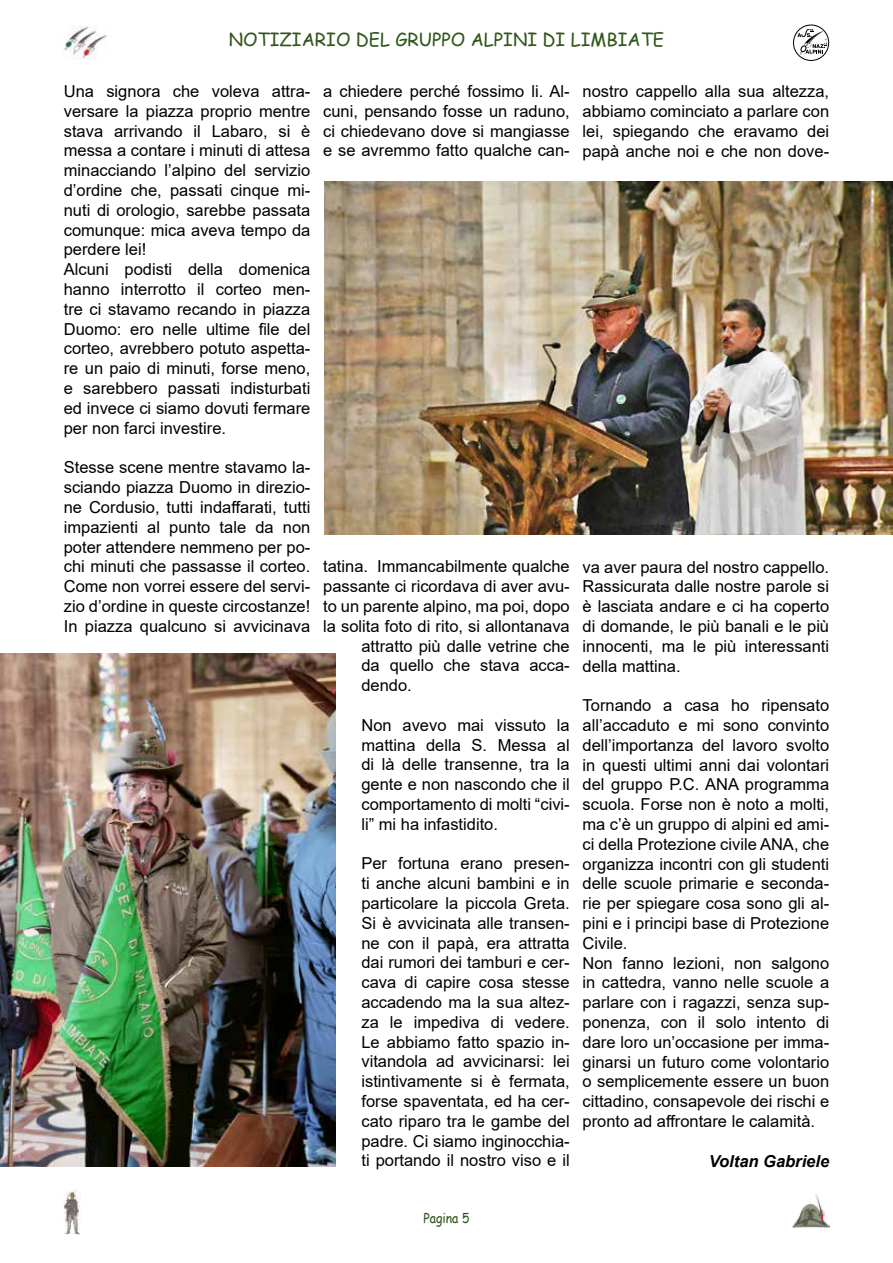
<style>
.page{position:relative;width:893px;height:1263px;background:#fff}
.page>*{position:absolute;margin:0;border:0;box-sizing:border-box;transform-origin:0 0}
.t1{font:18px "Comic Sans MS";color:#31571b}
.t2{font:16.5px/19.8px "Arial";color:#000;text-align:justify}
.t3{font:italic 700 16.5px "Arial";color:#000}
.t4{font:13.5px "Comic Sans MS";color:#31571b;scale:.9 1}
</style>
<div class="page">
<img style="left:64px;top:1190px;width:17px;height:44px">
<img style="left:792px;top:1193px;width:37px;height:35px">
<img style="left:64px;top:26px;width:43px;height:34px">
<div style="left:793px;top:25px;width:36px;height:36px;border:1px solid #000;border-radius:50%"></div>
<svg style="left:797px;top:29px;width:30px;height:26px"></svg>
<img style="left:324px;top:181px;width:569px;height:353px">
<img style="left:0;top:653px;width:336px;height:513px">
<p class="t1" style="left:229px;top:26px;width:437px">NOTIZIARIO DEL GRUPPO ALPINI DI LIMBIATE</p>
<p class="t2" style="left:64px;top:81px;width:248px;text-align:left">Una signora che voleva attra&shy;versare la piazza proprio mentre stava arrivando il Labaro, si è messa a contare i minuti di attesa minacciando l’alpino del servizio d’ordine che, passati cinque mi&shy;nuti di orologio, sarebbe passata comunque: mica aveva tempo da perdere lei!<br>Alcuni podisti della domenica hanno interrotto il corteo men&shy;tre ci stavamo recando in piazza<br>Duomo: ero nelle ultime file del corteo, avrebbero potuto aspetta&shy;re un paio di minuti, forse meno, e sarebbero passati indisturbati ed invece ci siamo dovuti fermare per non farci investire.</p>
<p class="t2" style="left:64px;top:457px;width:248px">Stesse scene mentre stavamo la&shy;sciando piazza Duomo in direzio&shy;ne Cordusio, tutti indaffarati, tutti impazienti al punto tale da non poter attendere nemmeno per po&shy;chi minuti che passasse il corteo.<br>Come non vorrei essere del servi&shy;zio d’ordine in queste circostanze!<br>In piazza qualcuno si avvicinava</p>
<p class="t2" style="left:323px;top:81px;width:248px">a chiedere perché fossimo li. Al&shy;cuni, pensando fosse un raduno, ci chiedevano dove si mangiasse e se avremmo fatto qualche can-</p>
<p class="t2" style="left:583px;top:81px;width:248px">nostro cappello alla sua altezza, abbiamo cominciato a parlare con lei, spiegando che eravamo dei papà anche noi e che non dove-</p>
<p class="t2" style="left:323px;top:556px;width:248px">tatina. Immancabilmente qualche</p>
<p class="t2" style="left:323px;top:576px;width:248px">passante ci ricordava di aver avu-</p>
<p class="t2" style="left:323px;top:596px;width:248px">to un parente alpino, ma poi, dopo</p>
<p class="t2" style="left:323px;top:616px;width:248px">la solita foto di rito, si allontanava</p>
<p class="t2" style="left:361px;top:636px;width:210px">attratto più dalle vetrine che</p>
<p class="t2" style="left:361px;top:655px;width:210px">da quello che stava acca-</p>
<p class="t2" style="left:361px;top:675px;width:52px">dendo.</p>
<p class="t2" style="left:361px;top:715px;width:210px">Non avevo mai vissuto la mattina della S. Messa al di là delle transenne, tra la gente e non nascondo che il comportamento di molti “civi&shy;li” mi ha infastidito.</p>
<p class="t2" style="left:361px;top:853px;width:210px">Per fortuna erano presen&shy;ti anche alcuni bambini e in particolare la piccola Greta.<br>Si è avvicinata alle transen&shy;ne con il papà, era attratta dai rumori dei tamburi e cer&shy;cava di capire cosa stesse accadendo ma la sua altez&shy;za le impediva di vedere.<br>Le abbiamo fatto spazio in&shy;vitandola ad avvicinarsi: lei istintivamente si è fermata, forse spaventata, ed ha cer&shy;cato riparo tra le gambe del padre. Ci siamo inginocchia&shy;ti portando il nostro viso e il</p>
<p class="t2" style="left:583px;top:557px;width:248px">va aver paura del nostro cappello.<br>Rassicurata dalle nostre parole si è lasciata andare e ci ha coperto di domande, le più banali e le più innocenti, ma le più interessanti della mattina.</p>
<p class="t2" style="left:583px;top:695px;width:248px;text-align:left">Tornando a casa ho ripensato all’accaduto e mi sono convinto dell’importanza del lavoro svolto in questi ultimi anni dai volontari del gruppo P.C. ANA programma scuola. Forse non è noto a molti, ma c’è un gruppo di alpini ed ami&shy;ci della Protezione civile ANA, che organizza incontri con gli studenti delle scuole primarie e seconda&shy;rie per spiegare cosa sono gli al&shy;pini e i principi base di Protezione<br>Civile.<br>Non fanno lezioni, non salgono in cattedra, vanno nelle scuole a parlare con i ragazzi, senza sup&shy;ponenza, con il solo intento di dare loro un’occasione per imma&shy;ginarsi un futuro come volontario o semplicemente essere un buon cittadino, consapevole dei rischi e pronto ad affrontare le calamità.</p>
<p class="t3" style="left:709px;top:1150px;width:122px">Voltan Gabriele</p>
<p class="t4" style="left:423px;top:1208px;width:53px">Pagina 5</p>
</div>
